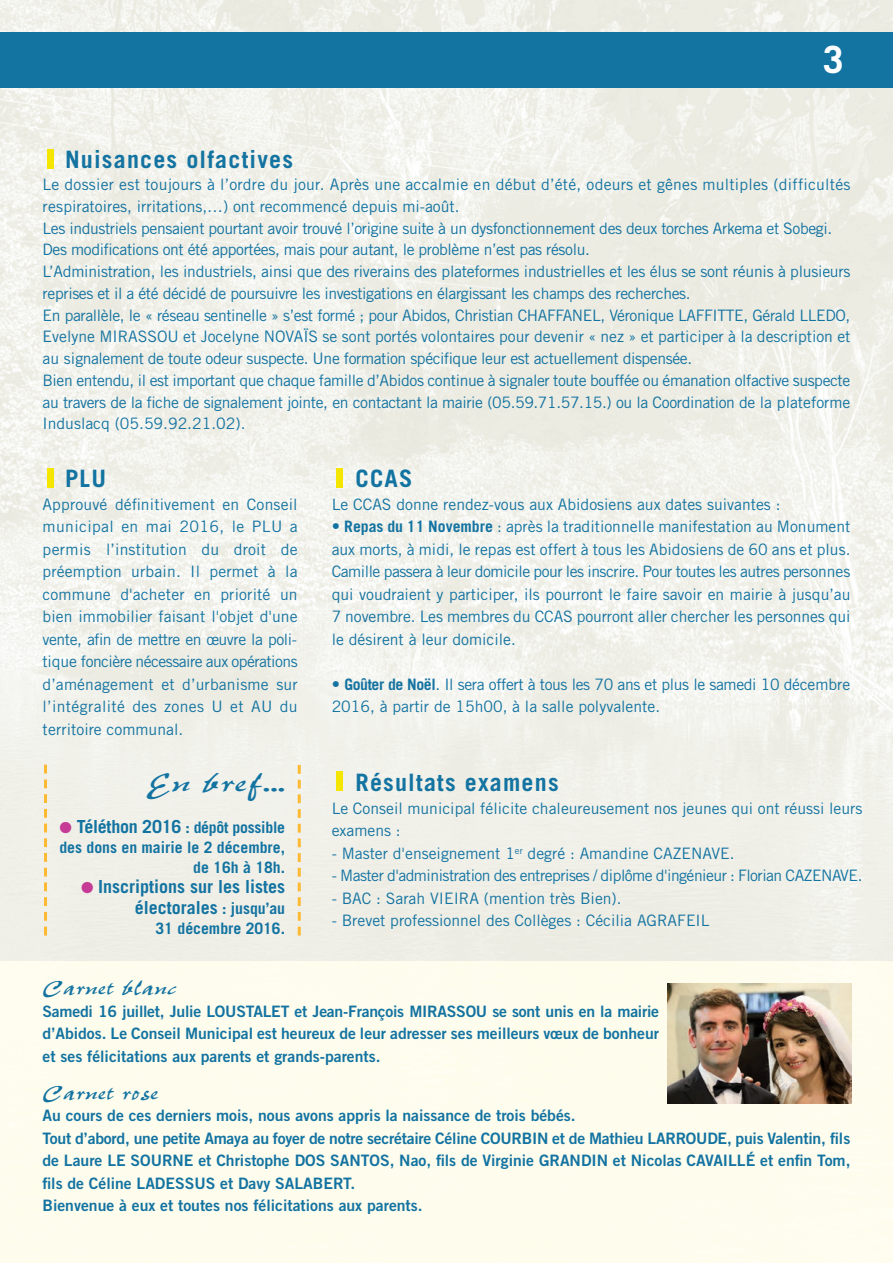
<style>
.page{position:relative;width:893px;height:1263px;background:#fff}
.page>*{position:absolute;margin:0;border:0;box-sizing:border-box;transform-origin:0 0}
.t1{font:700 37.5px "Trade Gothic LT Std";color:#fff}
.t2{font:31.5px "Pepita";color:#1373a1;scale:1.43 1}
.t3{font:700 24px "Trade Gothic LT Std";letter-spacing:.05em;color:#1373a1}
.t4{font:24px "Pepita";color:#1373a1;scale:1.25 1}
.t5{font:700 18px/20.2px "Trade Gothic LT Std";color:#1373a1;text-align:right}
.t6{font:15.75px/22.5px "Trade Gothic LT Std";letter-spacing:-.015em;color:#1373a1}
.t7{font:15.75px/22.5px "Trade Gothic LT Std Bd 2";color:#1373a1;text-align:justify}
.t8{font:700 15.75px/20.2px "Trade Gothic LT Std";color:#1373a1;text-align:right}
.s1{font-size:27px;color:#f5e601}
.s2{color:#c53b96}
.s3{font-size:18px}
.s4{font-size:15.75px}
.s5{font-size:16.5px}
.s6{font-weight:700}
</style>
<div class="page">
<img style="left:0;top:0;width:893px;height:961px">
<div style="left:0;top:961px;width:893px;height:302px;background:#fefced"></div>
<div style="left:0;top:32px;width:893px;height:55px;background:#1373a1"></div>
<svg style="left:298px;top:765px;width:3px;height:170px"></svg>
<svg style="left:44px;top:765px;width:3px;height:170px"></svg>
<img style="left:668px;top:984px;width:183px;height:119px">
<h1 class="t1" style="left:823px;top:46px;width:22px">3</h1>
<h3 class="t3" style="left:43px;top:151px;width:252px"><span class="s1">l</span>Nuisances olfactives</h3>
<p class="t6" style="left:43px;top:175px;width:809px;line-height:21.8px">Le dossier est toujours à l’ordre du jour. Après une accalmie en début d’été, odeurs et gênes multiples (difficultés respiratoires, irritations,…) ont recommencé depuis mi-août.<br>Les industriels pensaient pourtant avoir trouvé l’origine suite à un dysfonctionnement des deux torches Arkema et Sobegi.<br>Des modifications ont été apportées, mais pour autant, le problème n’est pas résolu.<br>L’Administration, les industriels, ainsi que des riverains des plateformes industrielles et les élus se sont réunis à plusieurs reprises et il a été décidé de poursuivre les investigations en élargissant les champs des recherches.<br>En parallèle, le « réseau sentinelle » s’est formé ; pour Abidos, Christian CHAFFANEL, Véronique LAFFITTE, Gérald LLEDO, Evelyne MIRASSOU et Jocelyne NOVAÏS se sont portés volontaires pour devenir « nez » et participer à la description et au signalement de toute odeur suspecte. Une formation spécifique leur est actuellement dispensée.<br>Bien entendu, il est important que chaque famille d’Abidos continue à signaler toute bouffée ou émanation olfactive suspecte au travers de la fiche de signalement jointe, en contactant la mairie (05.59.71.57.15.) ou la Coordination de la plateforme Induslacq (05.59.92.21.02).</p>
<h3 class="t3" style="left:43px;top:470px;width:65px"><span class="s1">l</span>PLU</h3>
<p class="t6" style="left:43px;top:494px;width:257px;text-align:justify">Approuvé définitivement en Conseil municipal en mai 2016, le PLU a permis l’institution du droit de préemption urbain. Il permet à la commune d'acheter en priorité un bien immobilier faisant l'objet d'une vente, afin de mettre en œuvre la poli&shy;tique foncière nécessaire aux opérations d’aménagement et d’urbanisme sur l’intégralité des zones U et AU du territoire communal.</p>
<h2 class="t2" style="left:147px;top:762px;width:98px">En bref...</h2>
<p class="t8" style="left:59px;top:818px;width:227px"><span class="s2">●</span> <span class="s3">Téléthon 2016</span> : dépôt possible des dons en mairie le 2 décembre, de 16h à 18h.</p>
<p class="t5" style="left:81px;top:878px;width:205px"><span class="s2">●</span> Inscriptions sur les listes électorales <span class="s4">: jusqu’au</span></p>
<p class="t8" style="left:156px;top:919px;width:131px">31 décembre 2016.</p>
<h3 class="t3" style="left:332px;top:470px;width:82px"><span class="s1">l</span> CCAS</h3>
<p class="t6" style="left:332px;top:494px;width:450px">Le CCAS donne rendez-vous aux Abidosiens aux dates suivantes :</p>
<p class="t6" style="left:332px;top:517px;width:520px;text-align:justify"><span class="s5">•</span> <span class="s6">Repas du 11 Novembre</span> : après la traditionnelle manifestation au Monument aux morts, à midi, le repas est offert à tous les Abidosiens de 60 ans et plus.<br>Camille passera à leur domicile pour les inscrire. Pour toutes les autres personnes qui voudraient y participer, ils pourront le faire savoir en mairie à jusqu’au 7 novembre. Les membres du CCAS pourront aller chercher les personnes qui le désirent à leur domicile.</p>
<p class="t6" style="left:332px;top:674px;width:520px"><span class="s5">•</span> <span class="s6">Goûter de Noël</span>. Il sera offert à tous les 70 ans et plus le samedi 10 décembre<br>2016, à partir de 15h00, à la salle polyvalente.</p>
<h3 class="t3" style="left:332px;top:774px;width:228px"><span class="s1">l</span> Résultats examens</h3>
<p class="t6" style="left:332px;top:798px;width:532px">Le Conseil municipal félicite chaleureusement nos jeunes qui ont réussi leurs examens :</p>
<p class="t6" style="left:332px;top:843px;width:404px">- Master d'enseignement 1<sup>er</sup> degré : Amandine CAZENAVE.</p>
<p class="t6" style="left:332px;top:866px;width:532px">- Master d'administration des entreprises / diplôme d'ingénieur : Florian CAZENAVE.</p>
<p class="t6" style="left:332px;top:888px;width:291px">- BAC : Sarah VIEIRA (mention très Bien).</p>
<p class="t6" style="left:332px;top:911px;width:379px">- Brevet professionnel des Collèges : Cécilia AGRAFEIL</p>
<h3 class="t4" style="left:43px;top:972px;width:109px">Carnet blanc</h3>
<p class="t7" style="left:43px;top:1001px;width:618px">Samedi 16 juillet, Julie LOUSTALET et Jean-François MIRASSOU se sont unis en la mairie d’Abidos. Le Conseil Municipal est heureux de leur adresser ses meilleurs vœux de bonheur et ses félicitations aux parents et grands-parents.</p>
<h3 class="t4" style="left:43px;top:1076px;width:94px">Carnet rose</h3>
<p class="t7" style="left:43px;top:1106px;width:809px;text-align:left">Au cours de ces derniers mois, nous avons appris la naissance de trois bébés.<br>Tout d’abord, une petite Amaya au foyer de notre secrétaire Céline COURBIN et de Mathieu LARROUDE, puis Valentin, fils de Laure LE SOURNE et Christophe DOS SANTOS, Nao, fils de Virginie GRANDIN et Nicolas CAVAILLÉ et enfin Tom, fils de Céline LADESSUS et Davy SALABERT.<br>Bienvenue à eux et toutes nos félicitations aux parents.</p>
</div>
